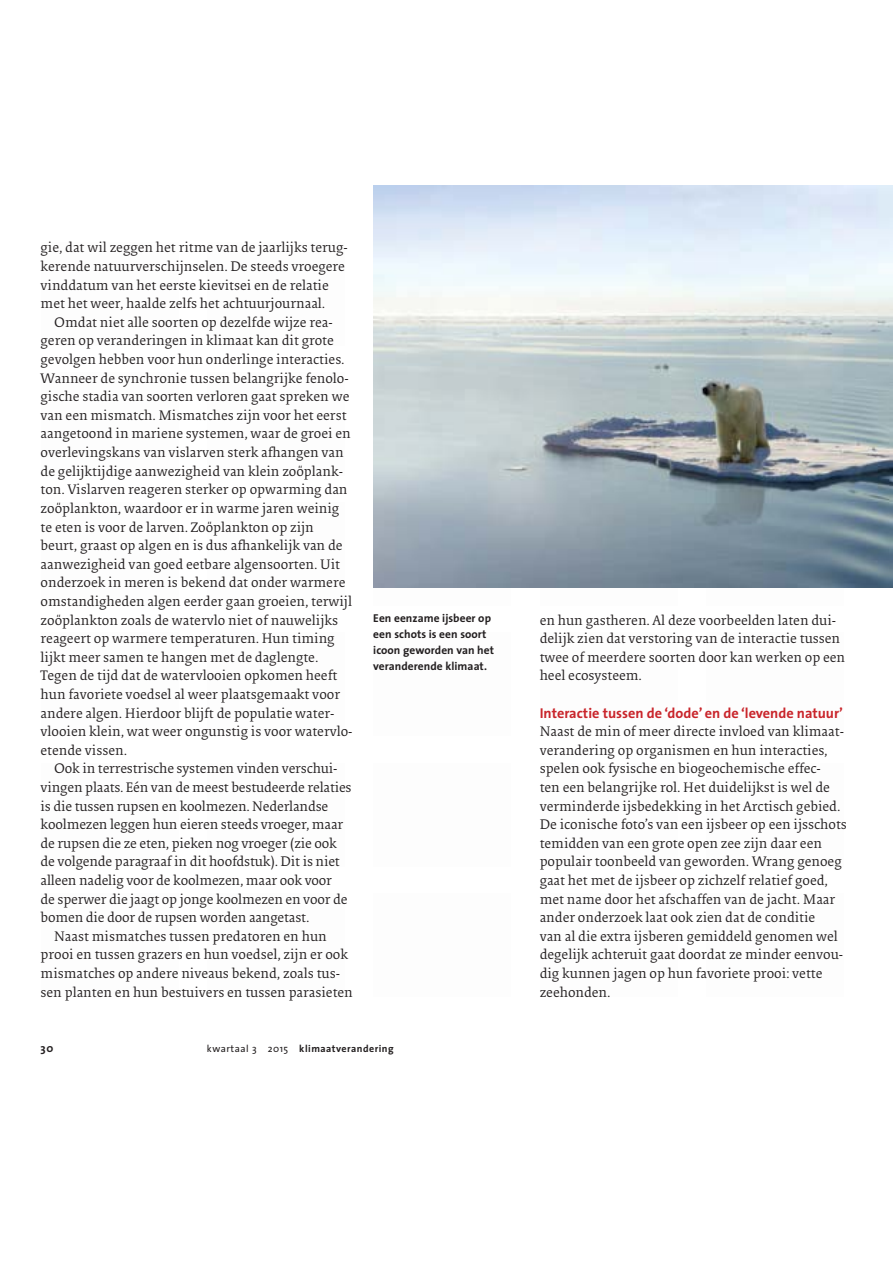
<style>
.page{position:relative;width:893px;height:1263px;background:#fff}
.page>*{position:absolute;margin:0;border:0;box-sizing:border-box;transform-origin:0 0}
.t1{font:14.25px/18.6px "Collis Roman Txt";color:#231f20}
.t2{font:700 14.25px "The Sans";color:#c9252b}
.t3{font:700 11.4px/15.8px "The Sans";letter-spacing:.005em;color:#231f20}
.t4{font:700 10.05px "The Sans";letter-spacing:.05em;color:#231f20}
.s1{font-weight:400}
</style>
<div class="page">
<img style="left:373px;top:185px;width:520px;height:402px">
<p class="t1" style="left:41px;top:240px;width:309px">gie, dat wil zeggen het ritme van de jaarlijks terug&shy;kerende natuurverschijnselen. De steeds vroegere vinddatum van het eerste kievitsei en de relatie met het weer, haalde zelfs het achtuurjournaal.</p>
<p class="t1" style="left:41px;top:314px;width:313px;text-indent:14px">Omdat niet alle soorten op dezelfde wijze rea&shy;geren op veranderingen in klimaat kan dit grote gevolgen hebben voor hun onderlinge interacties.<br>Wanneer de synchronie tussen belangrijke fenolo&shy;gische stadia van soorten verloren gaat spreken we van een mismatch. Mismatches zijn voor het eerst aangetoond in mariene systemen, waar de groei en overlevingskans van vislarven sterk afhangen van de gelijktijdige aanwezigheid van klein zoöplank&shy;ton. Vislarven reageren sterker op opwarming dan zoöplankton, waardoor er in warme jaren weinig te eten is voor de larven. Zoöplankton op zijn beurt, graast op algen en is dus afhankelijk van de aanwezigheid van goed eetbare algensoorten. Uit onderzoek in meren is bekend dat onder warmere omstandigheden algen eerder gaan groeien, terwijl zoöplankton zoals de watervlo niet of nauwelijks reageert op warmere temperaturen. Hun timing lijkt meer samen te hangen met de daglengte.<br>Tegen de tijd dat de watervlooien opkomen heeft hun favoriete voedsel al weer plaatsgemaakt voor andere algen. Hierdoor blijft de populatie water&shy;vlooien klein, wat weer ongunstig is voor watervlo&shy;etende vissen.</p>
<p class="t1" style="left:54px;top:761px;width:285px">Ook in terrestrische systemen vinden verschui-</p>
<p class="t1" style="left:41px;top:779px;width:312px">vingen plaats. Eén van de meest bestudeerde relaties</p>
<p class="t1" style="left:41px;top:798px;width:289px">is die tussen rupsen en koolmezen. Nederlandse</p>
<p class="t1" style="left:41px;top:817px;width:304px">koolmezen leggen hun eieren steeds vroeger, maar</p>
<p class="t1" style="left:41px;top:835px;width:298px">de rupsen die ze eten, pieken nog vroeger (zie ook</p>
<p class="t1" style="left:41px;top:854px;width:301px">de volgende paragraaf in dit hoofdstuk). Dit is niet</p>
<p class="t1" style="left:41px;top:872px;width:293px">alleen nadelig voor de koolmezen, maar ook voor</p>
<p class="t1" style="left:41px;top:891px;width:308px">de sperwer die jaagt op jonge koolmezen en voor de</p>
<p class="t1" style="left:41px;top:910px;width:270px">bomen die door de rupsen worden aangetast.</p>
<p class="t1" style="left:54px;top:928px;width:274px">Naast mismatches tussen predatoren en hun</p>
<p class="t1" style="left:41px;top:947px;width:309px">prooi en tussen grazers en hun voedsel, zijn er ook</p>
<p class="t1" style="left:41px;top:965px;width:301px">mismatches op andere niveaus bekend, zoals tus-</p>
<p class="t1" style="left:41px;top:984px;width:314px">sen planten en hun bestuivers en tussen parasieten</p>
<p class="t3" style="left:373px;top:611px;width:122px">Een eenzame ijsbeer op een schots is een soort icoon geworden van het veranderende klimaat.</p>
<p class="t3" style="left:41px;top:1041px;width:14px">30</p>
<p class="t4" style="left:207px;top:1045px;width:188px"><span class="s1">kwartaal 3 2015</span> klimaatverandering</p>
<p class="t1" style="left:540px;top:612px;width:307px">en hun gastheren. Al deze voorbeelden laten dui&shy;delijk zien dat verstoring van de interactie tussen twee of meerdere soorten door kan werken op een heel ecosysteem.</p>
<p class="t2" style="left:540px;top:706px;width:305px">Interactie tussen de ‘dode’ en de ‘levende natuur’</p>
<p class="t1" style="left:540px;top:724px;width:309px">Naast de min of meer directe invloed van klimaat&shy;verandering op organismen en hun interacties, spelen ook fysische en biogeochemische effec-<br>ten een belangrijke rol. Het duidelijkst is wel de verminderde ijsbedekking in het Arctisch gebied.<br>De iconische foto’s van een ijsbeer op een ijsschots temidden van een grote open zee zijn daar een populair toonbeeld van geworden. Wrang genoeg gaat het met de ijsbeer op zichzelf relatief goed, met name door het afschaffen van de jacht. Maar ander onderzoek laat ook zien dat de conditie<br>van al die extra ijsberen gemiddeld genomen wel degelijk achteruit gaat doordat ze minder eenvou&shy;dig kunnen jagen op hun favoriete prooi: vette zeehonden.</p>
</div>
